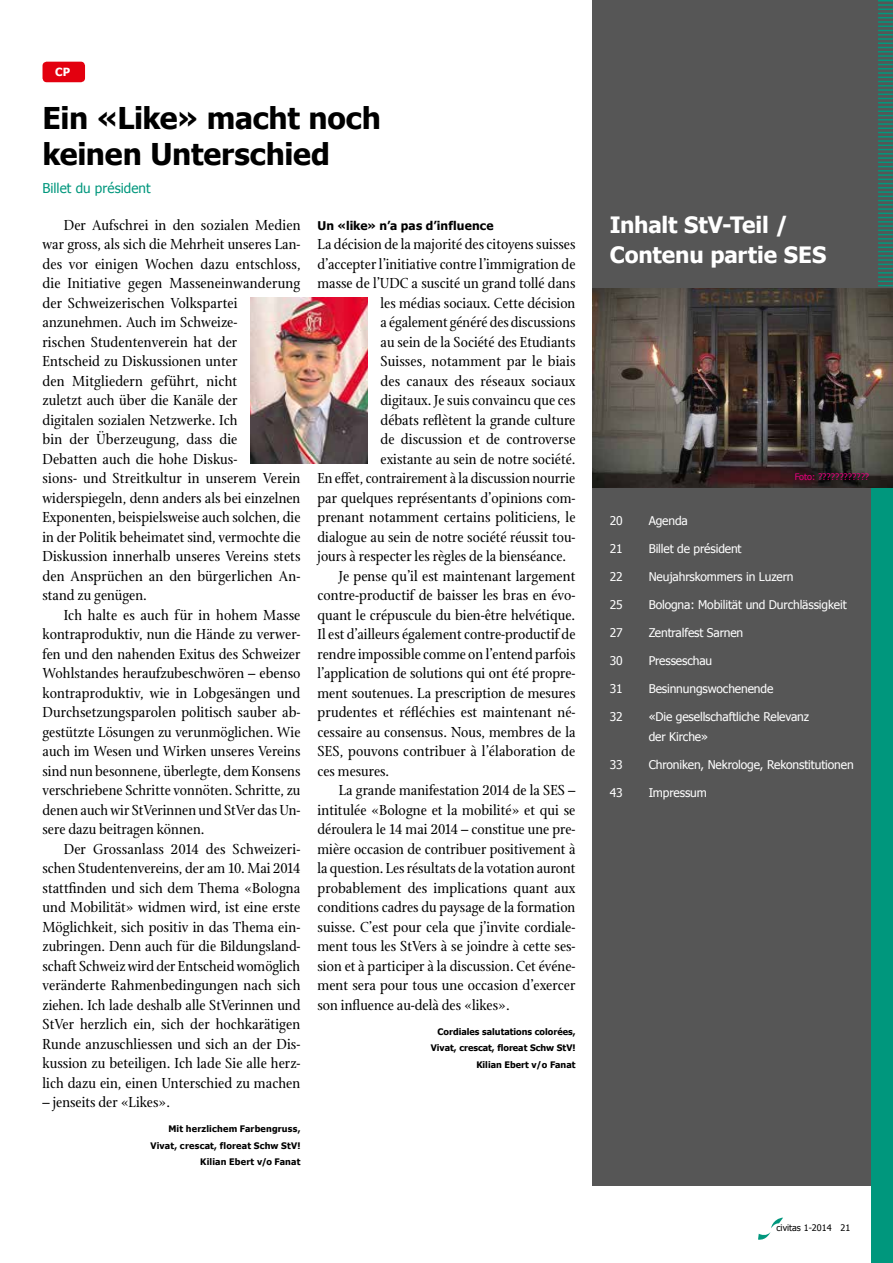
<style>
.page{position:relative;width:893px;height:1263px;background:#fff}
.page>*{position:absolute;margin:0;border:0;box-sizing:border-box;transform-origin:0 0}
.t1{font:700 30px/36px "Tahoma";letter-spacing:-.01em;color:#000}
.t2{font:700 22.5px/30.2px "Tahoma";letter-spacing:-.005em;color:#fff}
.t3{font:15.75px/19.5px "Stone Print";color:#000;text-align:justify}
.t4{font:13.5px "Tahoma";letter-spacing:.005em;color:#00977d}
.t5{font:12px/19.5px "Tahoma";letter-spacing:-.01em;color:#fff}
.t6{font:700 12px "Tahoma";letter-spacing:.01em;color:#000}
.t7{font:700 11.25px "Tahoma";color:#fff}
.t8{font:700 9px/16.5px "Tahoma";color:#000;text-align:right}
.t9{font:700 9px/16.5px "Tahoma";letter-spacing:.02em;color:#000;text-align:right}
.t10{font:9px "Tahoma";color:#e5007d}
.t11{font:9px "Tahoma";color:#000}
</style>
<div class="page">
<svg style="left:758px;top:1218px;width:25px;height:22px"></svg>
<div style="left:592px;top:0;width:301px;height:1185px;background:#565656"></div>
<svg style="left:878px;top:0;width:15px;height:287px"></svg>
<div style="left:43px;top:62px;width:42px;height:20px;background:#e3000f;border-radius:4px"></div>
<div style="left:872px;top:288px;width:21px;height:975px;background:#00977d"></div>
<img style="left:592px;top:288px;width:301px;height:199px">
<img style="left:250px;top:297px;width:118px;height:166px">
<p class="t7" style="left:55px;top:64px;width:16px">CP</p>
<h1 class="t1" style="left:43px;top:99px;width:340px">Ein «Like» macht noch keinen Unterschied</h1>
<p class="t4" style="left:43px;top:179px;width:110px">Billet du président</p>
<p class="t3" style="left:43px;top:215px;width:260px;text-align:left;text-indent:21px">Der Aufschrei in den sozialen Medien war gross, als sich die Mehrheit unseres Lan&shy;des vor einigen Wochen dazu entschloss, die Initiative gegen Masseneinwanderung der Schweizerischen Volkspartei anzunehmen. Auch im Schweize-<br>rischen Studentenverein hat der<br>Entscheid zu Diskussionen unter<br>den Mitgliedern geführt, nicht<br>zuletzt auch über die Kanäle der<br>digitalen sozialen Netzwerke. Ich<br>bin der Überzeugung, dass die<br>Debatten auch die hohe Diskus-<br>sions- und Streitkultur in unserem Verein widerspiegeln, denn anders als bei einzelnen Exponenten, beispielsweise auch solchen, die in der Politik beheimatet sind, vermochte die Diskussion innerhalb unseres Vereins stets den Ansprüchen an den bürgerlichen An&shy;stand zu genügen.</p>
<p class="t3" style="left:43px;top:605px;width:259px;text-indent:21px">Ich halte es auch für in hohem Masse kontraproduktiv, nun die Hände zu verwer&shy;fen und den nahenden Exitus des Schweizer Wohlstandes heraufzubeschwören – ebenso kontraproduktiv, wie in Lobgesängen und Durchsetzungsparolen politisch sauber ab&shy;gestützte Lösungen zu verunmöglichen. Wie auch im Wesen und Wirken unseres Vereins sind nun besonnene, überlegte, dem Konsens verschriebene Schritte vonnöten. Schritte, zu denen auch wir StVerinnen und StVer das Un&shy;sere dazu beitragen können.</p>
<p class="t3" style="left:43px;top:839px;width:259px;text-indent:21px">Der Grossanlass 2014 des Schweizeri&shy;schen Studentenvereins, der am 10. Mai 2014 stattfinden und sich dem Thema «Bologna und Mobilität» widmen wird, ist eine erste Möglichkeit, sich positiv in das Thema ein&shy;zubringen. Denn auch für die Bildungsland&shy;schaft Schweiz wird der Entscheid womöglich veränderte Rahmenbedingungen nach sich ziehen. Ich lade deshalb alle StVerinnen und StVer herzlich ein, sich der hochkarätigen Runde anzuschliessen und sich an der Dis&shy;kussion zu beteiligen. Ich lade Sie alle herz&shy;lich dazu ein, einen Unterschied zu machen</p>
<p class="t3" style="left:43px;top:1092px;width:129px">– jenseits der «Likes».</p>
<p class="t9" style="left:150px;top:1120px;width:152px">Mit herzlichem Farbengruss,<br>Vivat, crescat, floreat Schw StV!<br>Kilian Ebert v/o Fanat</p>
<p class="t6" style="left:317px;top:217px;width:178px">Un «like» n’a pas d’influence</p>
<p class="t3" style="left:317px;top:234px;width:259px">La décision de la majorité des citoyens suisses</p>
<p class="t3" style="left:317px;top:254px;width:259px">d’accepter l’initiative contre l’immigration de</p>
<p class="t3" style="left:317px;top:273px;width:259px">masse de l’UDC a suscité un grand tollé dans</p>
<p class="t3" style="left:381px;top:293px;width:196px">les médias sociaux. Cette décision</p>
<p class="t3" style="left:381px;top:312px;width:197px">a également généré des discussions</p>
<p class="t3" style="left:381px;top:332px;width:196px">au sein de la Société des Etudiants</p>
<p class="t3" style="left:381px;top:351px;width:197px">Suisses, notamment par le biais</p>
<p class="t3" style="left:381px;top:371px;width:196px">des canaux des réseaux sociaux</p>
<p class="t3" style="left:381px;top:390px;width:196px">digitaux. Je suis convaincu que ces</p>
<p class="t3" style="left:381px;top:410px;width:196px">débats reflètent la grande culture</p>
<p class="t3" style="left:381px;top:429px;width:196px">de discussion et de controverse</p>
<p class="t3" style="left:381px;top:449px;width:196px">existante au sein de notre société.</p>
<p class="t3" style="left:317px;top:468px;width:259px">En effet, contrairement à la discussion nourrie</p>
<p class="t3" style="left:317px;top:488px;width:259px">par quelques représentants d’opinions com-</p>
<p class="t3" style="left:317px;top:507px;width:260px">prenant notamment certains politiciens, le</p>
<p class="t3" style="left:317px;top:527px;width:259px">dialogue au sein de notre société réussit tou-</p>
<p class="t3" style="left:317px;top:546px;width:250px">jours à respecter les règles de la bienséance.</p>
<p class="t3" style="left:339px;top:566px;width:238px">Je pense qu’il est maintenant largement</p>
<p class="t3" style="left:317px;top:585px;width:259px">contre-productif de baisser les bras en évo-</p>
<p class="t3" style="left:317px;top:605px;width:259px">quant le crépuscule du bien-être helvétique.</p>
<p class="t3" style="left:317px;top:624px;width:259px">Il est d’ailleurs également contre-productif de</p>
<p class="t3" style="left:317px;top:644px;width:260px">rendre impossible comme on l’entend parfois</p>
<p class="t3" style="left:317px;top:663px;width:259px">l’application de solutions qui ont été propre-</p>
<p class="t3" style="left:317px;top:683px;width:259px">ment soutenues. La prescription de mesures</p>
<p class="t3" style="left:317px;top:702px;width:259px">prudentes et réfléchies est maintenant né-</p>
<p class="t3" style="left:317px;top:722px;width:260px">cessaire au consensus. Nous, membres de la</p>
<p class="t3" style="left:317px;top:741px;width:259px">SES, pouvons contribuer à l’élaboration de</p>
<p class="t3" style="left:317px;top:761px;width:73px">ces mesures.</p>
<p class="t3" style="left:339px;top:780px;width:238px">La grande manifestation 2014 de la SES –</p>
<p class="t3" style="left:317px;top:800px;width:259px">intitulée «Bologne et la mobilité» et qui se</p>
<p class="t3" style="left:317px;top:819px;width:259px">déroulera le 14 mai 2014 – constitue une pre-</p>
<p class="t3" style="left:317px;top:839px;width:259px">mière occasion de contribuer positivement à</p>
<p class="t3" style="left:317px;top:858px;width:259px">la question. Les résultats de la votation auront</p>
<p class="t3" style="left:317px;top:878px;width:260px">probablement des implications quant aux</p>
<p class="t3" style="left:317px;top:897px;width:259px">conditions cadres du paysage de la formation</p>
<p class="t3" style="left:317px;top:917px;width:259px">suisse. C’est pour cela que j’invite cordiale-</p>
<p class="t3" style="left:317px;top:936px;width:259px">ment tous les StVers à se joindre à cette ses-</p>
<p class="t3" style="left:317px;top:956px;width:259px">sion et à participer à la discussion. Cet événe-</p>
<p class="t3" style="left:317px;top:975px;width:259px">ment sera pour tous une occasion d’exercer</p>
<p class="t3" style="left:317px;top:995px;width:194px">son influence au-delà des «likes».</p>
<p class="t8" style="left:431px;top:1022px;width:146px">Cordiales salutations colorées,<br>Vivat, crescat, floreat Schw StV!<br>Kilian Ebert v/o Fanat</p>
<h2 class="t2" style="left:610px;top:208px;width:218px">Inhalt StV-Teil /<br>Contenu partie SES</h2>
<p class="t10" style="left:795px;top:471px;width:76px">Foto: ????????????</p>
<p class="t5" style="left:610px;top:510px;width:14px">20</p>
<p class="t5" style="left:649px;top:510px;width:41px">Agenda</p>
<p class="t5" style="left:610px;top:538px;width:14px">21</p>
<p class="t5" style="left:649px;top:538px;width:94px">Billet de président</p>
<p class="t5" style="left:610px;top:566px;width:14px">22</p>
<p class="t5" style="left:649px;top:566px;width:146px">Neujahrskommers in Luzern</p>
<p class="t5" style="left:610px;top:594px;width:14px">25</p>
<p class="t5" style="left:649px;top:594px;width:200px">Bologna: Mobilität und Durchlässigkeit</p>
<p class="t5" style="left:610px;top:622px;width:14px">27</p>
<p class="t5" style="left:649px;top:622px;width:96px">Zentralfest Sarnen</p>
<p class="t5" style="left:610px;top:650px;width:14px">30</p>
<p class="t5" style="left:649px;top:650px;width:65px">Presseschau</p>
<p class="t5" style="left:610px;top:678px;width:14px">31</p>
<p class="t5" style="left:649px;top:678px;width:126px">Besinnungswochenende</p>
<p class="t5" style="left:610px;top:706px;width:14px">32</p>
<p class="t5" style="left:649px;top:706px;width:162px">«Die gesellschaftliche Relevanz der Kirche»</p>
<p class="t5" style="left:610px;top:754px;width:14px">33</p>
<p class="t5" style="left:649px;top:754px;width:207px">Chroniken, Nekrologe, Rekonstitutionen</p>
<p class="t5" style="left:610px;top:782px;width:14px">43</p>
<p class="t5" style="left:649px;top:782px;width:60px">Impressum</p>
<p class="t11" style="left:776px;top:1222px;width:75px">civitas 1-2014 21</p>
</div>
